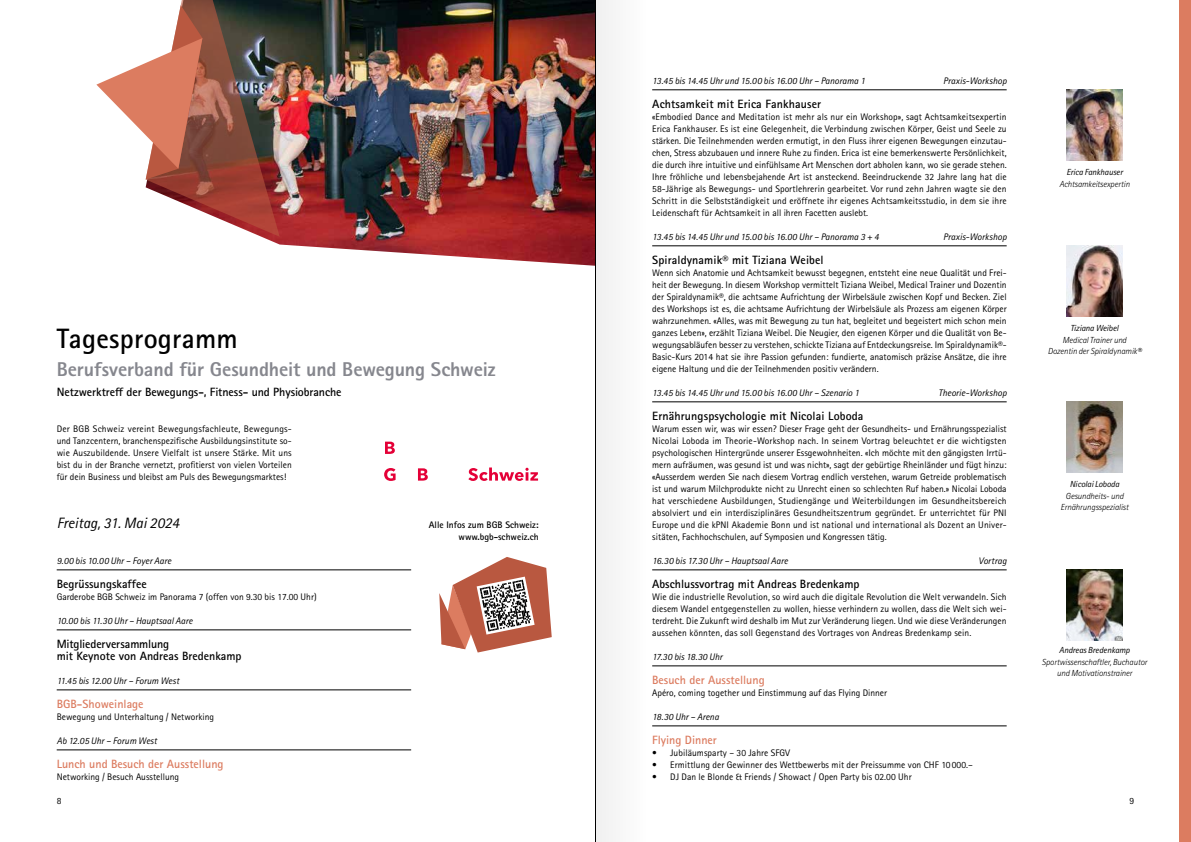
<style>
.page{position:relative;width:1191px;height:842px;background:#fff}
.page>*{position:absolute;margin:0;border:0;box-sizing:border-box;transform-origin:0 0}
.t1{font:700 28px "Rotis Sans Serif Pro";letter-spacing:.01em;color:#000}
.t2{font:800 20px "Rotis Sans Serif Pro";letter-spacing:-.01em;color:#86878e}
.t3{font:italic 15px "Rotis Sans Serif Pro";color:#000}
.t4{font:700 12px/12px "Rotis Sans Serif Pro";color:#000}
.t5{font:700 12px "Rotis Sans Serif Pro";color:#dc7c60}
.t6{font:9.5px/12px "Rotis Sans Serif Pro";color:#000;text-align:justify}
.t7{font:italic 9.5px "Rotis Sans Serif Pro";color:#000}
.t8{font:700 9.5px/12px "Rotis Sans Serif Pro";color:#000;text-align:right}
.t9{font:italic 300 8.8px/11.5px "Rotis Sans Serif Pro";letter-spacing:-.01em;color:#000;text-align:center}
.t10{font:italic 8.8px "Rotis Sans Serif Pro";letter-spacing:-.01em;color:#000}
</style>
<div class="page">
<hr style="left:652px;top:90px;width:354px;height:1px;background:#000">
<hr style="left:652px;top:246px;width:354px;height:1px;background:#000">
<hr style="left:652px;top:402px;width:354px;height:1px;background:#000">
<hr style="left:652px;top:570px;width:354px;height:1px;background:#000">
<hr style="left:652px;top:666px;width:354px;height:1px;background:#000">
<hr style="left:652px;top:726px;width:354px;height:1px;background:#000">
<img style="left:262px;top:0;width:333px;height:266px">
<hr style="left:57px;top:570px;width:354px;height:1px;background:#000">
<hr style="left:57px;top:630px;width:354px;height:1px;background:#000">
<hr style="left:57px;top:690px;width:354px;height:1px;background:#000">
<hr style="left:57px;top:750px;width:354px;height:1px;background:#000">
<svg style="left:385px;top:442px;width:10px;height:12px"></svg>
<svg style="left:384px;top:468px;width:11px;height:13px"></svg>
<svg style="left:418px;top:468px;width:10px;height:13px"></svg>
<svg style="left:468px;top:467px;width:70px;height:14px"></svg>
<img style="left:1066px;top:90px;width:57px;height:71px">
<img style="left:1066px;top:246px;width:57px;height:71px">
<img style="left:1066px;top:402px;width:57px;height:71px">
<img style="left:1066px;top:569px;width:57px;height:71px">
<img style="left:96px;top:0;width:184px;height:237px">
<div style="left:1179px;top:0;width:12px;height:842px;background:#dc7c60"></div>
<svg style="left:439px;top:557px;width:113px;height:95px"></svg>
<div style="left:595px;top:0;width:51px;height:842px;background:#f7f7f7"></div>
<hr style="left:595px;top:0;width:1px;height:842px;background:#000">
<h1 class="t1" style="left:57px;top:321px;width:183px">Tagesprogramm</h1>
<h2 class="t2" style="left:57px;top:356px;width:440px">Berufsverband für Gesundheit und Bewegung Schweiz</h2>
<p class="t4" style="left:57px;top:386px;width:286px">Netzwerktreff der Bewegungs-, Fitness- und Physiobranche</p>
<p class="t6" style="left:57px;top:423px;width:236px">Der BGB Schweiz vereint Bewegungsfachleute, Bewegungs&shy;und Tanzcentern, branchenspezifische Ausbildungsinstitute so&shy;wie Auszubildende. Unsere Vielfalt ist unsere Stärke. Mit uns bist du in der Branche vernetzt, profitierst von vielen Vorteilen für dein Business und bleibst am Puls des Bewegungsmarktes!</p>
<h3 class="t3" style="left:57px;top:514px;width:124px">Freitag, 31. Mai 2024</h3>
<p class="t7" style="left:57px;top:555px;width:116px">9.00 bis 10.00 Uhr – Foyer Aare</p>
<p class="t4" style="left:57px;top:578px;width:91px">Begrüssungskaffee</p>
<p class="t6" style="left:57px;top:591px;width:261px">Garderobe BGB Schweiz im Panorama 7 (offen von 9.30 bis 17.00 Uhr)</p>
<p class="t7" style="left:57px;top:615px;width:138px">10.00 bis 11.30 Uhr – Hauptsaal Aare</p>
<p class="t4" style="left:57px;top:638px;width:186px">Mitgliederversammlung<br>mit Keynote von Andreas Bredenkamp</p>
<p class="t7" style="left:57px;top:675px;width:124px">11.45 bis 12.00 Uhr – Forum West</p>
<p class="t5" style="left:57px;top:696px;width:88px">BGB-Showeinlage</p>
<p class="t6" style="left:57px;top:711px;width:159px">Bewegung und Unterhaltung / Networking</p>
<p class="t7" style="left:57px;top:735px;width:102px">Ab 12.05 Uhr – Forum West</p>
<p class="t5" style="left:57px;top:756px;width:168px">Lunch und Besuch der Ausstellung</p>
<p class="t6" style="left:57px;top:771px;width:124px">Networking / Besuch Ausstellung</p>
<p class="t8" style="left:429px;top:519px;width:111px">Alle Infos zum BGB Schweiz: www.bgb-schweiz.ch</p>
<p class="t7" style="left:652px;top:75px;width:214px">13.45 bis 14.45 Uhr und 15.00 bis 16.00 Uhr – Panorama 1</p>
<p class="t7" style="left:943px;top:75px;width:65px">Praxis-Workshop</p>
<p class="t4" style="left:652px;top:98px;width:170px">Achtsamkeit mit Erica Fankhauser</p>
<p class="t6" style="left:652px;top:111px;width:356px">«Embodied Dance and Meditation ist mehr als nur ein Workshop», sagt Achtsamkeitsexpertin Erica Fankhauser. Es ist eine Gelegenheit, die Verbindung zwischen Körper, Geist und Seele zu stärken. Die Teilnehmenden werden ermutigt, in den Fluss ihrer eigenen Bewegungen einzutau&shy;chen, Stress abzubauen und innere Ruhe zu finden. Erica ist eine bemerkenswerte Persönlichkeit, die durch ihre intuitive und einfühlsame Art Menschen dort abholen kann, wo sie gerade stehen.<br>Ihre fröhliche und lebensbejahende Art ist ansteckend. Beeindruckende 32 Jahre lang hat die 58-Jährige als Bewegungs- und Sportlehrerin gearbeitet. Vor rund zehn Jahren wagte sie den Schritt in die Selbstständigkeit und eröffnete ihr eigenes Achtsamkeitsstudio, in dem sie ihre Leidenschaft für Achtsamkeit in all ihren Facetten auslebt.</p>
<p class="t7" style="left:652px;top:231px;width:228px">13.45 bis 14.45 Uhr und 15.00 bis 16.00 Uhr – Panorama 3 + 4</p>
<p class="t7" style="left:943px;top:231px;width:65px">Praxis-Workshop</p>
<p class="t4" style="left:652px;top:254px;width:173px">Spiraldynamik® mit Tiziana Weibel</p>
<p class="t6" style="left:652px;top:267px;width:356px">Wenn sich Anatomie und Achtsamkeit bewusst begegnen, entsteht eine neue Qualität und Frei&shy;heit der Bewegung. In diesem Workshop vermittelt Tiziana Weibel, Medical Trainer und Dozentin der Spiraldynamik®, die achtsame Aufrichtung der Wirbelsäule zwischen Kopf und Becken. Ziel des Workshops ist es, die achtsame Aufrichtung der Wirbelsäule als Prozess am eigenen Körper wahrzunehmen. «Alles, was mit Bewegung zu tun hat, begleitet und begeistert mich schon mein ganzes Leben», erzählt Tiziana Weibel. Die Neugier, den eigenen Körper und die Qualität von Be&shy;wegungsabläufen besser zu verstehen, schickte Tiziana auf Entdeckungsreise. Im Spiraldynamik®- Basic-Kurs 2014 hat sie ihre Passion gefunden: fundierte, anatomisch präzise Ansätze, die ihre eigene Haltung und die der Teilnehmenden positiv verändern.</p>
<p class="t7" style="left:652px;top:387px;width:208px">13.45 bis 14.45 Uhr und 15.00 bis 16.00 Uhr – Szenario 1</p>
<p class="t7" style="left:938px;top:387px;width:70px">Theorie-Workshop</p>
<p class="t4" style="left:652px;top:410px;width:213px">Ernährungspsychologie mit Nicolai Loboda</p>
<p class="t6" style="left:652px;top:423px;width:356px">Warum essen wir, was wir essen? Dieser Frage geht der Gesundheits- und Ernährungsspezialist Nicolai Loboda im Theorie-Workshop nach. In seinem Vortrag beleuchtet er die wichtigsten psychologischen Hintergründe unserer Essgewohnheiten. «Ich möchte mit den gängigsten Irrtü&shy;mern aufräumen, was gesund ist und was nicht», sagt der gebürtige Rheinländer und fügt hinzu: «Ausserdem werden Sie nach diesem Vortrag endlich verstehen, warum Getreide problematisch ist und warum Milchprodukte nicht zu Unrecht einen so schlechten Ruf haben.» Nicolai Loboda hat verschiedene Ausbildungen, Studiengänge und Weiterbildungen im Gesundheitsbereich absolviert und ein interdisziplinäres Gesundheitszentrum gegründet. Er unterrichtet für PNI Europe und die kPNI Akademie Bonn und ist national und international als Dozent an Univer&shy;sitäten, Fachhochschulen, auf Symposien und Kongressen tätig.</p>
<p class="t7" style="left:652px;top:555px;width:137px">16.30 bis 17.30 Uhr – Hauptsaal Aare</p>
<p class="t7" style="left:978px;top:555px;width:30px">Vortrag</p>
<p class="t4" style="left:652px;top:578px;width:209px">Abschlussvortrag mit Andreas Bredenkamp</p>
<p class="t6" style="left:652px;top:591px;width:356px">Wie die industrielle Revolution, so wird auch die digitale Revolution die Welt verwandeln. Sich diesem Wandel entgegenstellen zu wollen, hiesse verhindern zu wollen, dass die Welt sich wei&shy;terdreht. Die Zukunft wird deshalb im Mut zur Veränderung liegen. Und wie diese Veränderungen aussehen könnten, das soll Gegenstand des Vortrages von Andreas Bredenkamp sein.</p>
<p class="t7" style="left:652px;top:651px;width:72px">17.30 bis 18.30 Uhr</p>
<p class="t5" style="left:652px;top:672px;width:114px">Besuch der Ausstellung</p>
<p class="t6" style="left:652px;top:687px;width:236px">Apéro, coming together und Einstimmung auf das Flying Dinner</p>
<p class="t7" style="left:652px;top:711px;width:68px">18.30 Uhr – Arena</p>
<p class="t5" style="left:652px;top:732px;width:66px">Flying Dinner</p>
<p class="t6" style="left:652px;top:747px;width:139px">• Jubiläumsparty – 30 Jahre SFGV</p>
<p class="t6" style="left:652px;top:759px;width:322px">• Ermittlung der Gewinner des Wettbewerbs mit der Preissumme von CHF 10 000.–</p>
<p class="t6" style="left:652px;top:771px;width:261px">• DJ Dan le Blonde &amp; Friends / Showact / Open Party bis 02.00 Uhr</p>
<p class="t10" style="left:1066px;top:167px;width:58px">Erica Fankhauser</p>
<p class="t9" style="left:1059px;top:178px;width:72px">Achtsamkeitsexpertin</p>
<p class="t10" style="left:1070px;top:323px;width:50px">Tiziana Weibel</p>
<p class="t9" style="left:1047px;top:334px;width:95px">Medical Trainer und<br>Dozentin der Spiraldynamik®</p>
<p class="t10" style="left:1069px;top:479px;width:51px">Nicolai Loboda</p>
<p class="t9" style="left:1060px;top:490px;width:69px">Gesundheits- und<br>Ernährungsspezialist</p>
<p class="t10" style="left:1059px;top:645px;width:72px">Andreas Bredenkamp</p>
<p class="t9" style="left:1041px;top:656px;width:107px">Sportwissenschaftler, Buchautor und Motivationstrainer</p>
<p class="t6" style="left:57px;top:795px;width:6px">8</p>
<p class="t6" style="left:1129px;top:795px;width:6px">9</p>
</div>
